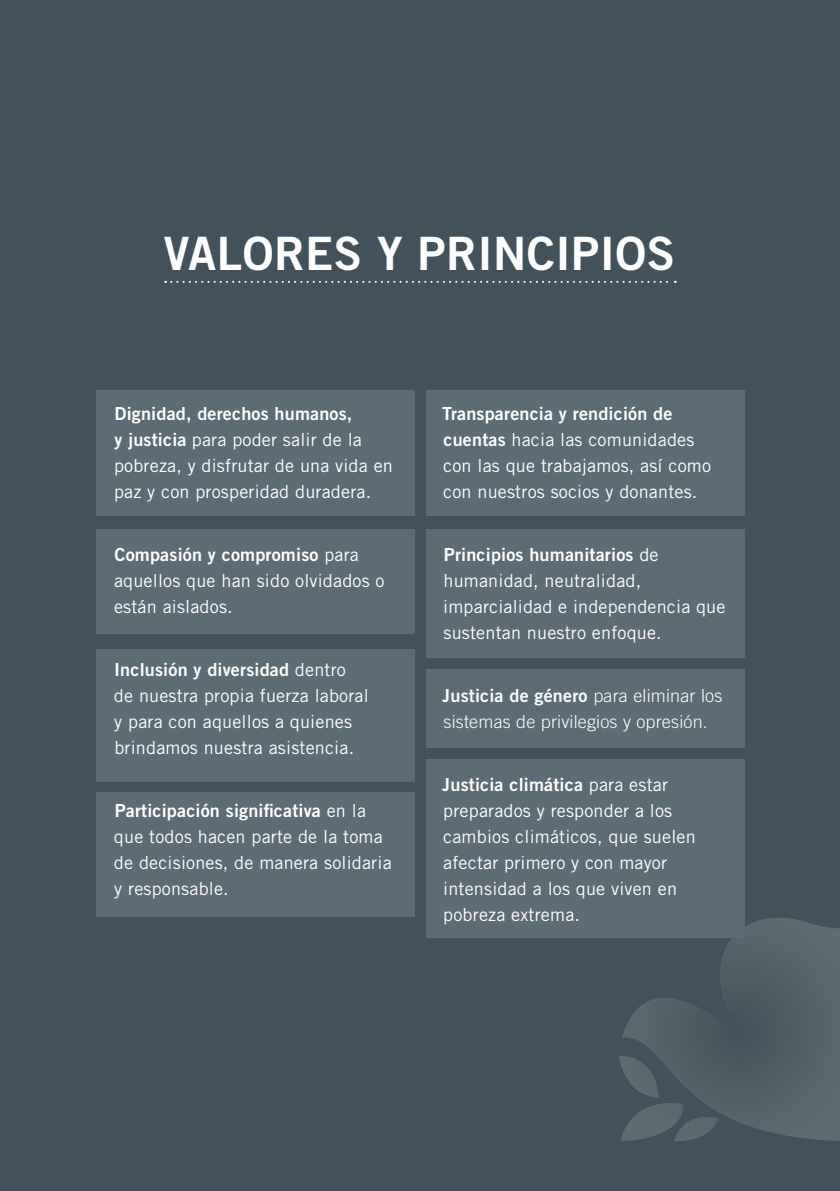
<style>
.page{position:relative;width:840px;height:1191px;background:#fff}
.page>*{position:absolute;margin:0;border:0;box-sizing:border-box;transform-origin:0 0}
.t1{font:46px "Trade Gothic LT Std Bd 2";letter-spacing:.01em;color:#fff}
.t2{font:18px/26px "Trade Gothic LT Std";letter-spacing:.01em;color:#fff}
.t3{font:18px "Trade Gothic LT Std Bd 2";letter-spacing:.01em;color:#fff}
.t4{font:300 18px "Trade Gothic LT Std";letter-spacing:.01em;color:#fff}
.s1{font-family:"Trade Gothic LT Std Bd 2"}
.s2{font-family:"Trade Gothic LT Std"}
.s3{font-family:"Trade Gothic LT Std";font-weight:300}
</style>
<div class="page">
<div style="left:0;top:0;width:839px;height:1191px;background:#43525a"></div>
<svg style="left:622px;top:915px;width:217px;height:226px;fill:#515e66"></svg>
<svg style="left:619px;top:1055px;width:98px;height:86px"></svg>
<div style="left:96px;top:390px;width:318px;height:126px;background:#5c6b74"></div>
<div style="left:426px;top:390px;width:317px;height:126px;background:#5c6b74"></div>
<div style="left:426px;top:669px;width:317px;height:79px;background:#5c6b74"></div>
<div style="left:426px;top:529px;width:317px;height:129px;background:#5c6b74"></div>
<div style="left:426px;top:759px;width:317px;height:179px;background:#5c6b74"></div>
<div style="left:96px;top:792px;width:318px;height:125px;background:#5c6b74"></div>
<div style="left:96px;top:529px;width:318px;height:104px;background:#5c6b74"></div>
<div style="left:96px;top:649px;width:318px;height:132px;background:#5c6b74"></div>
<svg style="left:165px;top:281px;width:510px;height:2px"></svg>
<h1 class="t1" style="left:164px;top:224px;width:512px">VALORES Y PRINCIPIOS</h1>
<p class="t3" style="left:114px;top:403px;width:239px">Dignidad, derechos humanos,</p>
<p class="t2" style="left:114px;top:427px;width:280px"><span class="s1">y justicia</span> para poder salir de la pobreza, y disfrutar de una vida en paz y con prosperidad duradera.</p>
<p class="t3" style="left:114px;top:543px;width:246px">Compasión y compromiso <span class="s2">para</span></p>
<p class="t2" style="left:114px;top:567px;width:272px">aquellos que han sido olvidados o están aislados.</p>
<p class="t3" style="left:114px;top:658px;width:233px">Inclusión y diversidad <span class="s2">dentro</span></p>
<p class="t2" style="left:114px;top:682px;width:256px">de nuestra propia fuerza laboral y para con aquellos a quienes brindamos nuestra asistencia.</p>
<p class="t3" style="left:115px;top:799px;width:253px">Participación significativa <span class="s2">en la</span></p>
<p class="t2" style="left:114px;top:823px;width:279px">que todos hacen parte de la toma de decisiones, de manera solidaria y responsable.</p>
<p class="t3" style="left:442px;top:402px;width:232px">Transparencia y rendición de</p>
<p class="t2" style="left:443px;top:426px;width:269px"><span class="s1">cuentas</span> hacia las comunidades con las que trabajamos, así como con nuestros socios y donantes.</p>
<p class="t3" style="left:443px;top:543px;width:216px">Principios humanitarios <span class="s2">de</span></p>
<p class="t2" style="left:443px;top:567px;width:283px">humanidad, neutralidad, imparcialidad e independencia que sustentan nuestro enfoque.</p>
<p class="t3" style="left:442px;top:684px;width:281px">Justicia de género <span class="s3">para eliminar los</span></p>
<p class="t4" style="left:443px;top:711px;width:266px">sistemas de privilegios y opresión.</p>
<p class="t3" style="left:442px;top:773px;width:227px">Justicia climática <span class="s2">para estar</span></p>
<p class="t2" style="left:443px;top:797px;width:254px">preparados y responder a los cambios climáticos, que suelen afectar primero y con mayor intensidad a los que viven en pobreza extrema.</p>
</div>
